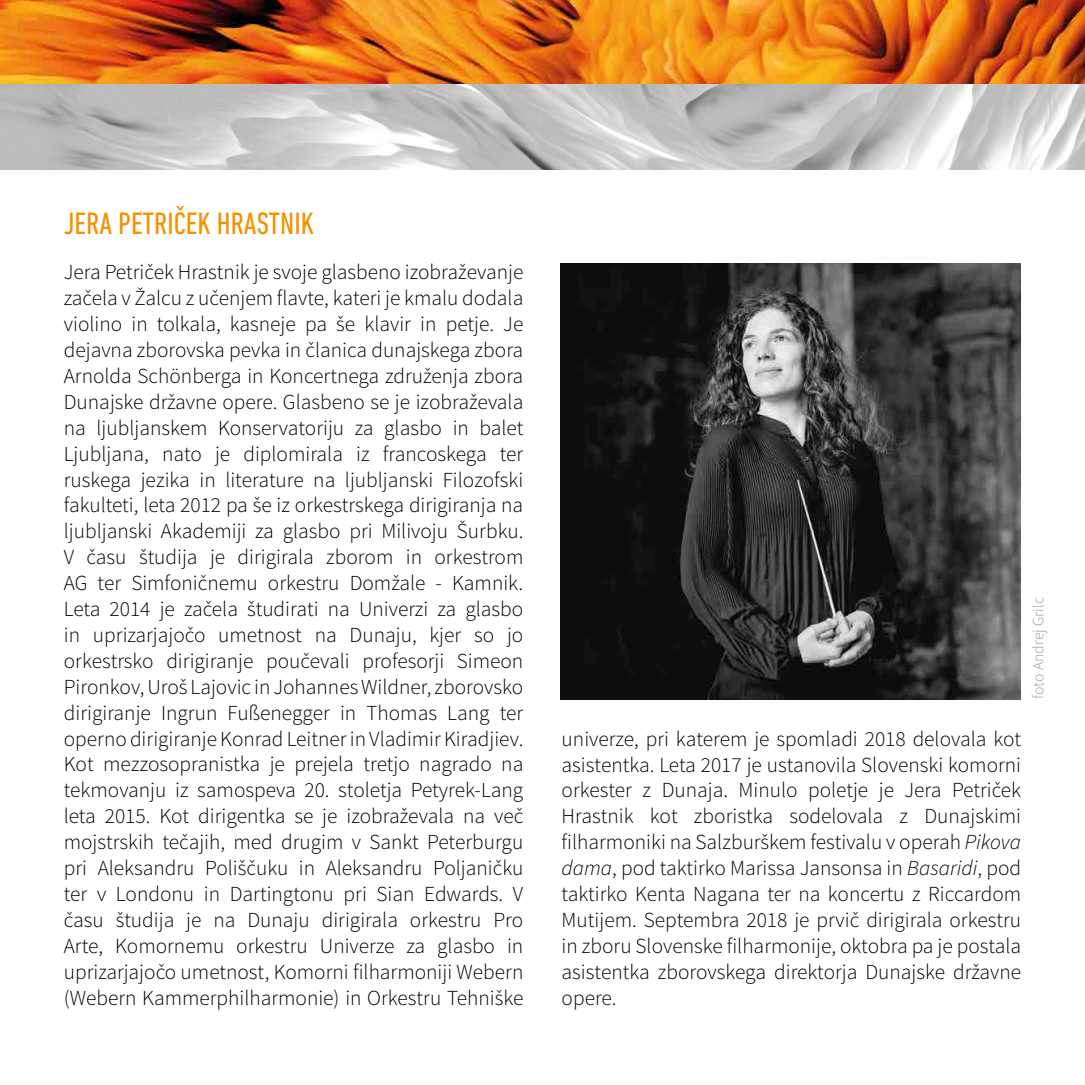
<style>
.page{position:relative;width:1085px;height:1085px;background:#fff}
.page>*{position:absolute;margin:0;border:0;box-sizing:border-box;transform-origin:0 0}
.t1{font:condensed 31.5px "DIN Next LT Pro";color:#f39200}
.t2{font:300 21.38px/25.9px "Source Sans Pro";color:#000;text-align:justify}
.t3{font:300 15.75px "Source Sans Pro";color:#9d9d9c}
.s1{font-style:italic}
</style>
<div class="page">
<img style="left:0;top:0;width:1084px;height:170px">
<img style="left:560px;top:263px;width:460px;height:436px">
<h1 class="t1" style="left:64px;top:206px;width:252px">JERA PETRIČEK HRASTNIK</h1>
<p class="t2" style="left:64px;top:259px;width:461px">Jera Petriček Hrastnik je svoje glasbeno izobraževanje začela v Žalcu z učenjem flavte, kateri je kmalu dodala violino in tolkala, kasneje pa še klavir in petje. Je dejavna zborovska pevka in članica dunajskega zbora Arnolda Schönberga in Koncertnega združenja zbora Dunajske državne opere. Glasbeno se je izobraževala na ljubljanskem Konservatoriju za glasbo in balet Ljubljana, nato je diplomirala iz francoskega ter ruskega jezika in literature na ljubljanski Filozofski fakulteti, leta 2012 pa še iz orkestrskega dirigiranja na ljubljanski Akademiji za glasbo pri Milivoju Šurbku.<br>V času študija je dirigirala zborom in orkestrom AG ter Simfoničnemu orkestru Domžale - Kamnik.<br>Leta 2014 je začela študirati na Univerzi za glasbo in uprizarjajočo umetnost na Dunaju, kjer so jo orkestrsko dirigiranje poučevali profesorji Simeon Pironkov, Uroš Lajovic in Johannes Wildner, zborovsko dirigiranje Ingrun Fußenegger in Thomas Lang ter operno dirigiranje Konrad Leitner in Vladimir Kiradjiev.<br>Kot mezzosopranistka je prejela tretjo nagrado na tekmovanju iz samospeva 20. stoletja Petyrek-Lang leta 2015. Kot dirigentka se je izobraževala na več mojstrskih tečajih, med drugim v Sankt Peterburgu pri Aleksandru Poliščuku in Aleksandru Poljaničku ter v Londonu in Dartingtonu pri Sian Edwards. V času študija je na Dunaju dirigirala orkestru Pro Arte, Komornemu orkestru Univerze za glasbo in uprizarjajočo umetnost, Komorni filharmoniji Webern (Webern Kammerphilharmonie) in Orkestru Tehniške</p>
<p class="t3" style="left:1028px;top:699px;width:103px;rotate:-90deg">foto Andrej Grilc</p>
<p class="t2" style="left:561px;top:725px;width:461px">univerze, pri katerem je spomladi 2018 delovala kot asistentka. Leta 2017 je ustanovila Slovenski komorni orkester z Dunaja. Minulo poletje je Jera Petriček Hrastnik kot zboristka sodelovala z Dunajskimi filharmoniki na Salzburškem festivalu v operah <span class="s1">Pikova dama</span>, pod taktirko Marissa Jansonsa in <span class="s1">Basaridi</span>, pod taktirko Kenta Nagana ter na koncertu z Riccardom Mutijem. Septembra 2018 je prvič dirigirala orkestru in zboru Slovenske filharmonije, oktobra pa je postala asistentka zborovskega direktorja Dunajske državne opere.</p>
</div>
